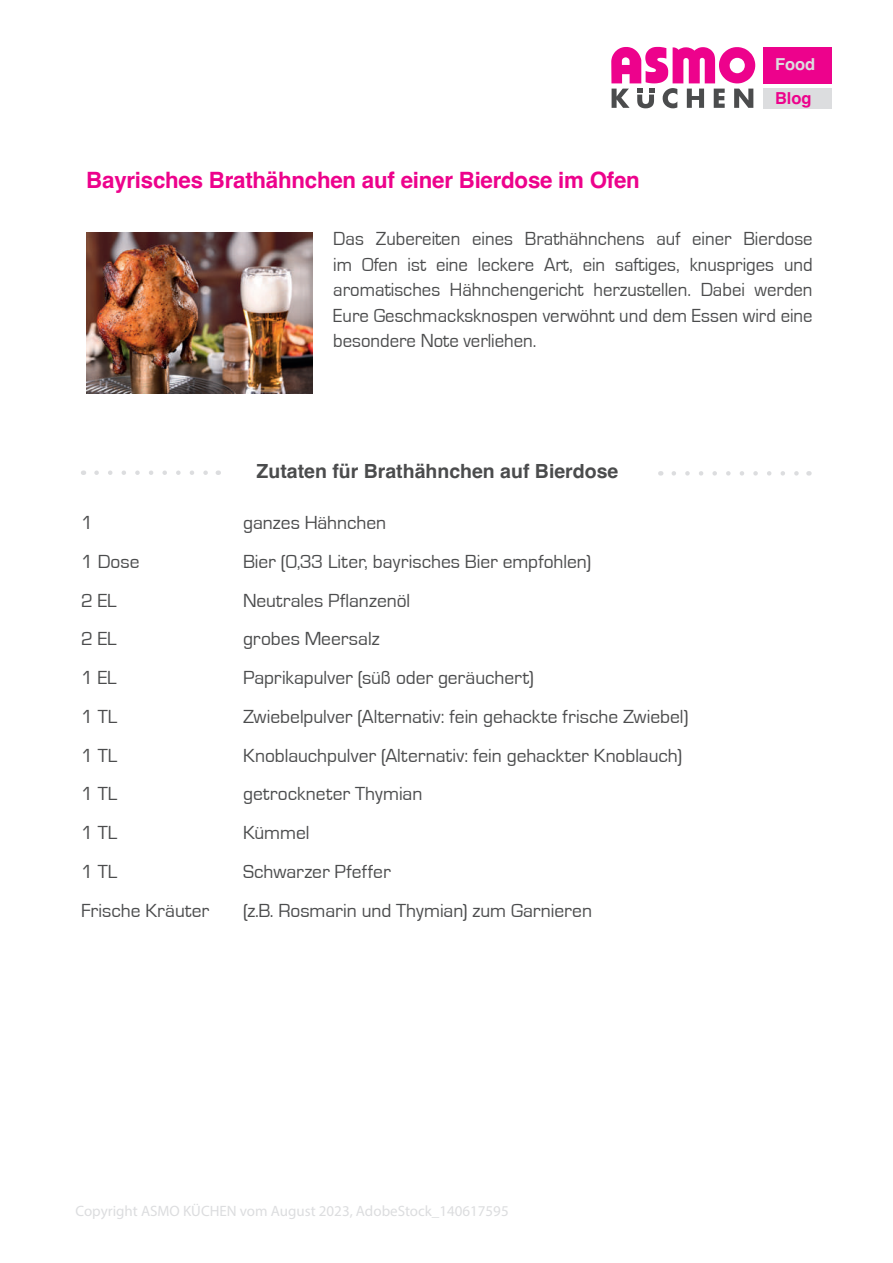
<style>
.page{position:relative;width:893px;height:1263px;background:#fff}
.page>*{position:absolute;margin:0;border:0;box-sizing:border-box;transform-origin:0 0}
.t1{font:700 22.5px "Helvetica";letter-spacing:-.01em;color:#ed028c}
.t2{font:19.5px "Eurostile";color:#4b4c4d}
.t3{font:19.5px/25.5px "Eurostile";color:#4b4c4d;text-align:justify;scale:.96 1}
.t4{font:700 19.5px "Helvetica";color:#4b4c4d}
.t5{font:700 16.5px "Helvetica";color:#dcdddf}
.t6{font:700 16.5px "Helvetica";color:#ed028c}
.t7{font:15px "Myriad Pro";color:#dcdddf}
</style>
<div class="page">
<img style="left:86px;top:232px;width:226px;height:161px">
<svg style="left:97px;top:470px;width:111px;height:5px"></svg>
<svg style="left:674px;top:471px;width:125px;height:5px"></svg>
<svg style="left:611px;top:47px;width:144px;height:61px"></svg>
<div style="left:763px;top:47px;width:69px;height:36px;background:#ed028c"></div>
<div style="left:763px;top:88px;width:69px;height:20px;background:#dcdddf"></div>
<p class="t1" style="left:86px;top:166px;width:555px">Bayrisches Brathähnchen auf einer Bierdose im Ofen</p>
<p class="t5" style="left:775px;top:53px;width:42px">Food</p>
<p class="t6" style="left:775px;top:87px;width:38px">Blog</p>
<p class="t3" style="left:333px;top:226px;width:501px">Das Zubereiten eines Brathähnchens auf einer Bierdose im Ofen ist eine leckere Art, ein saftiges, knuspriges und aromatisches Hähnchengericht herzustellen. Dabei werden Eure Geschmacksknospen verwöhnt und dem Essen wird eine besondere Note verliehen.</p>
<p class="t4" style="left:256px;top:459px;width:363px">Zutaten für Brathähnchen auf Bierdose</p>
<p class="t2" style="left:81px;top:512px;width:13px">1</p>
<p class="t2" style="left:243px;top:512px;width:145px">ganzes Hähnchen</p>
<p class="t2" style="left:81px;top:551px;width:60px">1 Dose</p>
<p class="t2" style="left:243px;top:551px;width:349px">Bier (0,33 Liter, bayrisches Bier empfohlen)</p>
<p class="t2" style="left:81px;top:590px;width:37px">2 EL</p>
<p class="t2" style="left:243px;top:590px;width:169px">Neutrales Pflanzenöl</p>
<p class="t2" style="left:81px;top:628px;width:37px">2 EL</p>
<p class="t2" style="left:243px;top:628px;width:138px">grobes Meersalz</p>
<p class="t2" style="left:81px;top:667px;width:37px">1 EL</p>
<p class="t2" style="left:243px;top:667px;width:292px">Paprikapulver (süß oder geräuchert)</p>
<p class="t2" style="left:81px;top:706px;width:38px">1 TL</p>
<p class="t2" style="left:243px;top:706px;width:447px">Zwiebelpulver (Alternativ: fein gehackte frische Zwiebel)</p>
<p class="t2" style="left:81px;top:745px;width:38px">1 TL</p>
<p class="t2" style="left:243px;top:745px;width:440px">Knoblauchpulver (Alternativ: fein gehackter Knoblauch)</p>
<p class="t2" style="left:81px;top:783px;width:38px">1 TL</p>
<p class="t2" style="left:243px;top:783px;width:181px">getrockneter Thymian</p>
<p class="t2" style="left:81px;top:822px;width:38px">1 TL</p>
<p class="t2" style="left:243px;top:822px;width:68px">Kümmel</p>
<p class="t2" style="left:81px;top:861px;width:38px">1 TL</p>
<p class="t2" style="left:243px;top:861px;width:149px">Schwarzer Pfeffer</p>
<p class="t2" style="left:81px;top:900px;width:130px">Frische Kräuter</p>
<p class="t2" style="left:243px;top:900px;width:350px">(z.B. Rosmarin und Thymian) zum Garnieren</p>
<p class="t7" style="left:75px;top:1201px;width:435px">Copyright ASMO KÜCHEN vom August 2023, AdobeStock_140617595</p>
</div>
